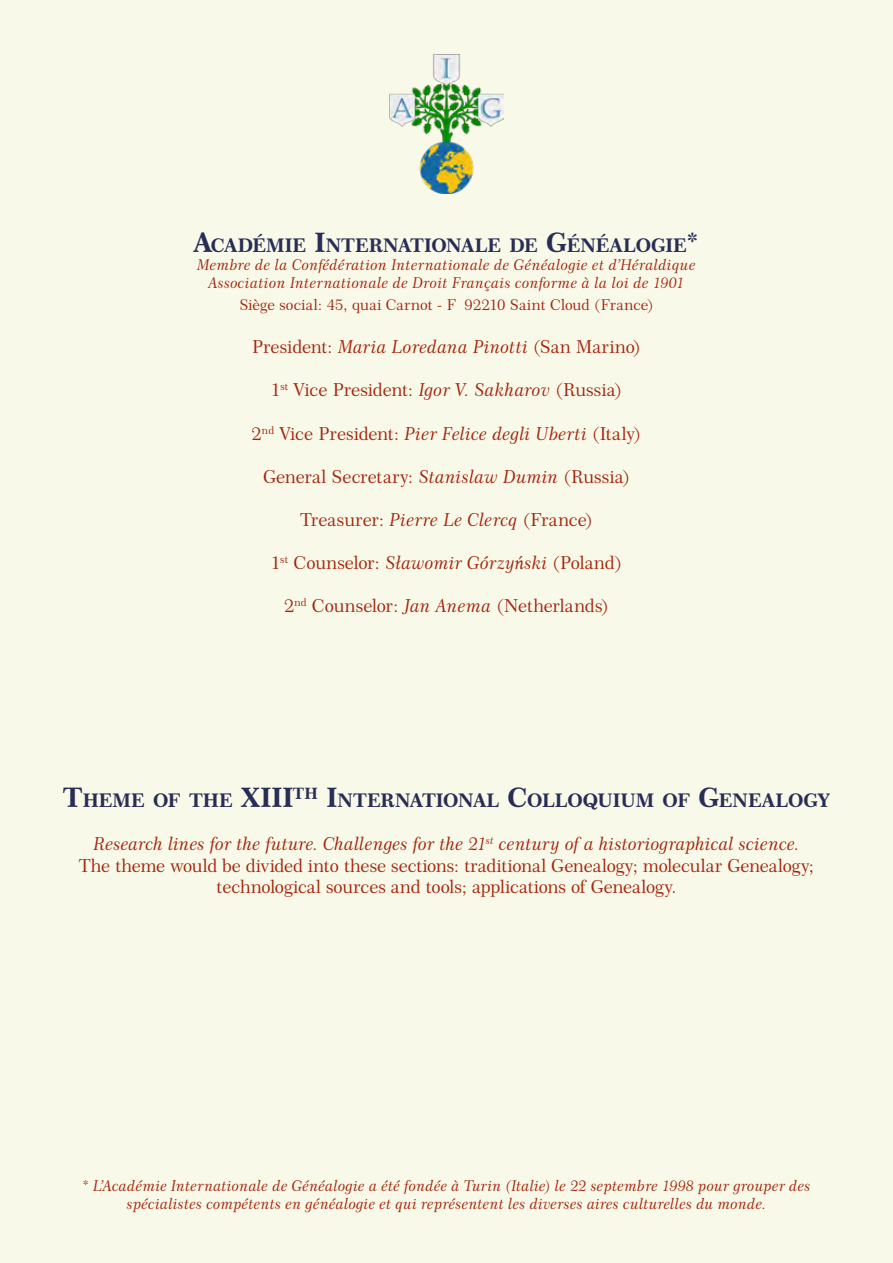
<style>
.page{position:relative;width:893px;height:1263px;background:#f8f9e8}
.page>*{position:absolute;margin:0;border:0;box-sizing:border-box;transform-origin:0 0}
.t1{font:18.9px "Century 751 BT Bold B";color:#282d56}
.t2{font:18px/21.6px "Century 751 BT Roman No 2 B";color:#a4230b;text-align:center}
.t3{font:18px "Century 751 BT No 2 Italic B";letter-spacing:-.005em;color:#a4230b}
.t4{font:15px/18px "Century 751 BT No 2 Italic B";letter-spacing:.01em;color:#a4230b;text-align:center}
.t5{font:15px "Century 751 BT Roman No 2 B";letter-spacing:.01em;color:#a4230b}
.s1{font-size:27px}
.s2{font-family:"Century 751 BT No 2 Italic B"}
.s3{font-family:"Iowan Old Style";font-style:italic}
</style>
<div class="page">
<img style="left:389px;top:54px;width:115px;height:140px">
<p class="t1" style="left:194px;top:234px;width:507px"><span class="s1">A</span>CADÉMIE <span class="s1">I</span>NTERNATIONALE DE <span class="s1">G</span>ÉNÉALOGIE<span class="s1">*</span></p>
<p class="t4" style="left:197px;top:256px;width:500px">Membre de la Confédération Internationale de Généalogie et d’Héraldique<br>Association Internationale de Droit Français conforme à la loi de 1901</p>
<p class="t5" style="left:239px;top:295px;width:416px">Siège social: 45, quai Carnot - F 92210 Saint Cloud (France)</p>
<p class="t2" style="left:252px;top:336px;width:390px">President: <span class="s2">Maria Loredana Pinotti</span> (San Marino)</p>
<p class="t2" style="left:271px;top:379px;width:352px">1<sup>st</sup> Vice President: <span class="s2">Igor V. Sakharov</span> (Russia)</p>
<p class="t2" style="left:252px;top:422px;width:391px">2<sup>nd</sup> Vice President: <span class="s2">Pier Felice degli Uberti</span> (Italy)</p>
<p class="t2" style="left:263px;top:465px;width:368px">General Secretary: <span class="s2">Stanislaw Dumin</span> (Russia)</p>
<p class="t2" style="left:300px;top:509px;width:294px">Treasurer: <span class="s2">Pierre Le Clercq</span> (France)</p>
<p class="t2" style="left:271px;top:552px;width:353px">1<sup>st</sup> Counselor: <span class="s2">Sławomir Górzy</span><span class="s3">ń</span><span class="s2">ski</span> (Poland)</p>
<p class="t2" style="left:284px;top:595px;width:326px">2<sup>nd</sup> Counselor: <span class="s2">Jan Anema</span> (Netherlands)</p>
<p class="t1" style="left:63px;top:788px;width:769px"><span class="s1">T</span>HEME OF THE <span class="s1">XIII</span><sup>TH</sup> <span class="s1">I</span>NTERNATIONAL <span class="s1">C</span>OLLOQUIUM OF <span class="s1">G</span>ENEALOGY</p>
<p class="t3" style="left:94px;top:833px;width:707px">Research lines for the future. Challenges for the 21<sup>st</sup> century of a historiographical science.</p>
<p class="t2" style="left:79px;top:854px;width:737px">The theme would be divided into these sections: traditional Genealogy; molecular Genealogy; technological sources and tools; applications of Genealogy.</p>
<p class="t4" style="left:82px;top:1176px;width:730px">* L’Académie Internationale de Généalogie a été fondée à Turin (Italie) le 22 septembre 1998 pour grouper des spécialistes compétents en généalogie et qui représentent les diverses aires culturelles du monde.</p>
</div>
